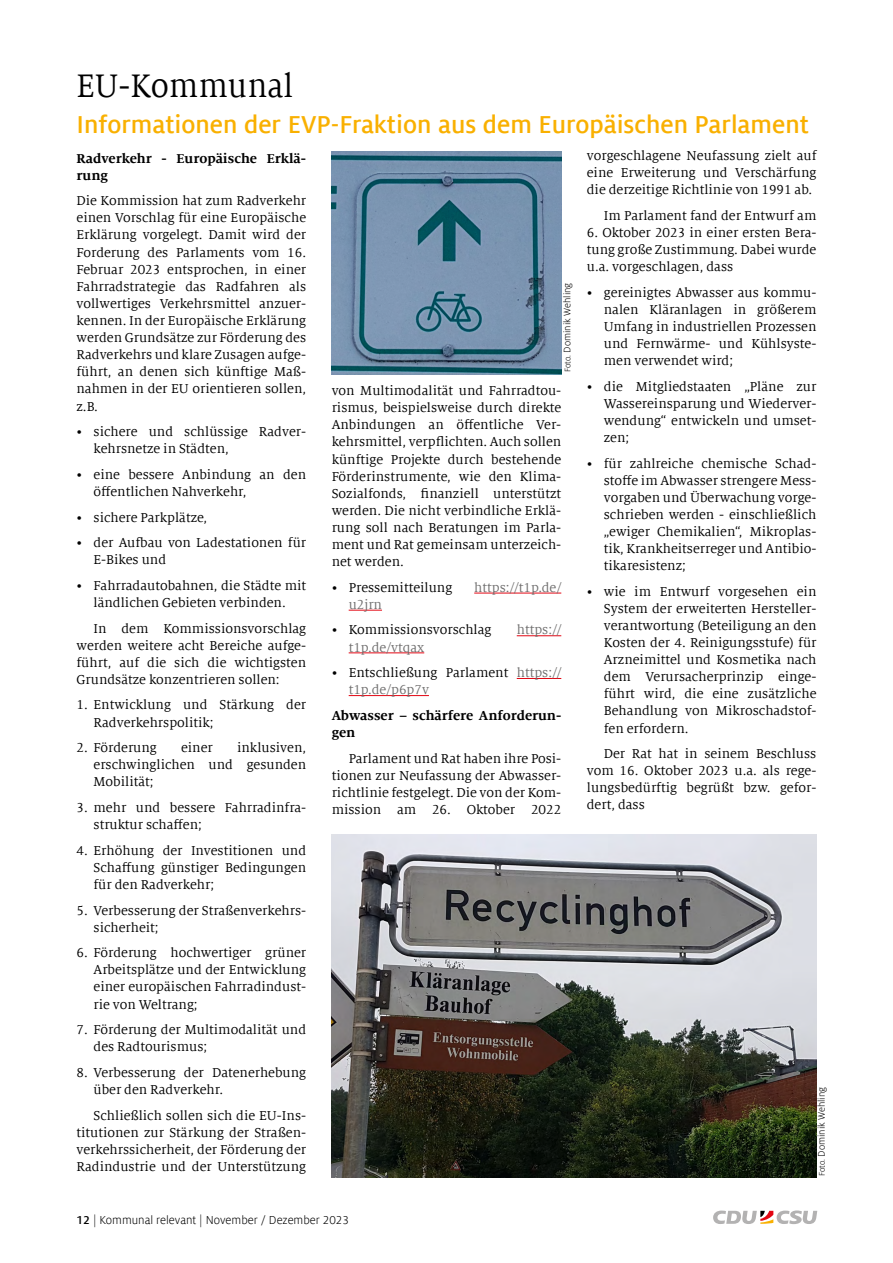
<style>
.page{position:relative;width:893px;height:1263px;background:#fff}
.page>*{position:absolute;margin:0;border:0;box-sizing:border-box;transform-origin:0 0}
.t1{font:36px "Milo Serif Offc";color:#000;scale:.94 1}
.t2{font:700 27px "Milo Sans Offc";color:#f9b000}
.t3{font:14.25px/17.1px "Milo Serif Offc";color:#000;text-align:justify}
.t4{font:700 14.25px/17.1px "Milo Serif Offc";color:#000}
.t5{font:14.25px "Milo Serif Offc";color:#6f6e6e}
.t6{font:12.75px "Milo Sans Offc";color:#000}
.t7{font:10.5px "Milo Sans Offc";color:#000}
.s1{font-size:9px}
.s2{color:#6f6e6e}
.s3{font-weight:700}
</style>
<div class="page">
<svg style="left:713px;top:1210px;width:104px;height:14px"></svg>
<hr style="left:474px;top:593px;width:87px;height:1px;background:#e30613">
<hr style="left:349px;top:610px;width:33px;height:1px;background:#e30613">
<hr style="left:517px;top:635px;width:44px;height:1px;background:#e30613">
<hr style="left:349px;top:652px;width:75px;height:1px;background:#e30613">
<hr style="left:517px;top:678px;width:44px;height:1px;background:#e30613">
<hr style="left:349px;top:695px;width:80px;height:1px;background:#e30613">
<img style="left:332px;top:834px;width:484px;height:343px">
<img style="left:332px;top:151px;width:229px;height:224px">
<h1 class="t1" style="left:77px;top:67px;width:232px">EU-Kommunal</h1>
<h2 class="t2" style="left:77px;top:110px;width:734px">Informationen der EVP-Fraktion aus dem Europäischen Parlament</h2>
<p class="t4" style="left:77px;top:150px;width:231px">Radverkehr - Europäische Erklä&shy;rung</p>
<p class="t3" style="left:77px;top:193px;width:231px">Die Kommission hat zum Radverkehr einen Vorschlag für eine Europäische Erklärung vorgelegt. Damit wird der Forderung des Parlaments vom 16.<br>Februar 2023 entsprochen, in einer Fahrradstrategie das Radfahren als vollwertiges Verkehrsmittel anzuer&shy;kennen. In der Europäische Erklärung werden Grundsätze zur Förderung des Radverkehrs und klare Zusagen aufge&shy;führt, an denen sich künftige Maß&shy;nahmen in der EU orientieren sollen, z.B.</p>
<p class="t3" style="left:94px;top:423px;width:214px;text-indent:-17px">• sichere und schlüssige Radver&shy;kehrsnetze in Städten,</p>
<p class="t3" style="left:94px;top:466px;width:214px;text-indent:-17px">• eine bessere Anbindung an den öffentlichen Nahverkehr,</p>
<p class="t3" style="left:77px;top:509px;width:132px">• sichere Parkplätze,</p>
<p class="t3" style="left:94px;top:534px;width:214px;text-indent:-17px">• der Aufbau von Ladestationen für<br>E-Bikes und</p>
<p class="t3" style="left:77px;top:577px;width:231px;text-align:center">• Fahrradautobahnen, die Städte mit ländlichen Gebieten verbinden.</p>
<p class="t3" style="left:77px;top:620px;width:231px;text-indent:17px">In dem Kommissionsvorschlag werden weitere acht Bereiche aufge&shy;führt, auf die sich die wichtigsten Grundsätze konzentrieren sollen:</p>
<p class="t3" style="left:94px;top:697px;width:214px;text-indent:-17px">1. Entwicklung und Stärkung der<br>Radverkehrspolitik;</p>
<p class="t3" style="left:77px;top:739px;width:82px">2. Förderung</p>
<p class="t3" style="left:181px;top:739px;width:33px">einer</p>
<p class="t3" style="left:587px;top:147px;width:231px">vorgeschlagene Neufassung zielt auf eine Erweiterung und Verschärfung die derzeitige Richtlinie von 1991 ab.</p>
<p class="t3" style="left:604px;top:207px;width:214px">Im Parlament fand der Entwurf am</p>
<p class="t3" style="left:587px;top:224px;width:231px">6. Oktober 2023 in einer ersten Bera&shy;tung große Zustimmung. Dabei wurde u.a. vorgeschlagen, dass</p>
<p class="t3" style="left:604px;top:284px;width:214px;text-indent:-17px">• gereinigtes Abwasser aus kommu&shy;nalen Kläranlagen in größerem Umfang in industriellen Prozessen und Fernwärme- und Kühlsyste&shy;men verwendet wird;</p>
<p class="t3" style="left:604px;top:378px;width:214px;text-indent:-17px">• die Mitgliedstaaten „Pläne zur Wassereinsparung und Wiederver&shy;wendung“ entwickeln und umset&shy;zen;</p>
<p class="t3" style="left:604px;top:455px;width:214px;text-indent:-17px">• für zahlreiche chemische Schad&shy;stoffe im Abwasser strengere Mess&shy;vorgaben und Überwachung vorge&shy;schrieben werden - einschließlich „ewiger Chemikalien“, Mikroplas&shy;tik, Krankheitserreger und Antibio&shy;tikaresistenz;</p>
<p class="t3" style="left:604px;top:583px;width:214px;text-indent:-17px">• wie im Entwurf vorgesehen ein System der erweiterten Hersteller&shy;verantwortung (Beteiligung an den Kosten der 4. Reinigungsstufe) für Arzneimittel und Kosmetika nach dem Verursacherprinzip einge&shy;führt wird, die eine zusätzliche Behandlung von Mikroschadstof&shy;fen erfordern.</p>
<p class="t3" style="left:587px;top:745px;width:231px;text-indent:17px">Der Rat hat in seinem Beschluss vom 16. Oktober 2023 u.a. als rege&shy;lungsbedürftig begrüßt bzw. gefor&shy;dert, dass</p>
<p class="t7" style="left:562px;top:372px;width:91px;rotate:-90deg"><span class="s1">Foto.</span> Dominik Wehling</p>
<p class="t3" style="left:332px;top:382px;width:231px">von Multimodalität und Fahrradtou&shy;rismus, beispielsweise durch direkte Anbindungen an öffentliche Ver&shy;kehrsmittel, verpflichten. Auch sollen künftige Projekte durch bestehende Förderinstrumente, wie den Klima-Sozialfonds, finanziell unterstützt werden. Die nicht verbindliche Erklä&shy;rung soll nach Beratungen im Parla&shy;ment und Rat gemeinsam unterzeich&shy;net werden.</p>
<p class="t3" style="left:332px;top:579px;width:122px">• Pressemitteilung</p>
<p class="t5" style="left:474px;top:580px;width:89px">https://t1p.de/</p>
<p class="t5" style="left:349px;top:597px;width:35px">u2jrn</p>
<p class="t3" style="left:332px;top:622px;width:161px">• Kommissionsvorschlag</p>
<p class="t5" style="left:517px;top:623px;width:46px">https://</p>
<p class="t5" style="left:349px;top:640px;width:77px">t1p.de/vtqax</p>
<p class="t3" style="left:349px;top:664px;width:214px;text-indent:-17px">• Entschließung Parlament <span class="s2">https:// t1p.de/p6p7v</span></p>
<p class="t4" style="left:332px;top:707px;width:231px">Abwasser – schärfere Anforderun&shy;gen</p>
<p class="t3" style="left:332px;top:750px;width:231px;text-indent:17px">Parlament und Rat haben ihre Posi&shy;tionen zur Neufassung der Abwasser&shy;richtlinie festgelegt. Die von der Kom&shy;mission am 26. Oktober 2022</p>
<p class="t3" style="left:94px;top:739px;width:214px;text-indent:144px">inklusiven, erschwinglichen und gesunden Mobilität;</p>
<p class="t3" style="left:94px;top:799px;width:214px;text-indent:-17px">3. mehr und bessere Fahrradinfra&shy;struktur schaffen;</p>
<p class="t3" style="left:94px;top:842px;width:214px;text-indent:-17px">4. Erhöhung der Investitionen und Schaffung günstiger Bedingungen für den Radverkehr;</p>
<p class="t3" style="left:94px;top:902px;width:214px;text-indent:-17px">5. Verbesserung der Straßenverkehrs&shy;sicherheit;</p>
<p class="t3" style="left:94px;top:944px;width:214px;text-indent:-17px">6. Förderung hochwertiger grüner Arbeitsplätze und der Entwicklung einer europäischen Fahrradindust&shy;rie von Weltrang;</p>
<p class="t3" style="left:94px;top:1021px;width:214px;text-indent:-17px">7. Förderung der Multimodalität und des Radtourismus;</p>
<p class="t3" style="left:94px;top:1064px;width:214px;text-indent:-17px">8. Verbesserung der Datenerhebung über den Radverkehr.</p>
<p class="t3" style="left:77px;top:1107px;width:231px;text-indent:17px">Schließlich sollen sich die EU-Ins&shy;titutionen zur Stärkung der Straßen&shy;verkehrssicherheit, der Förderung der Radindustrie und der Unterstützung</p>
<p class="t7" style="left:816px;top:1176px;width:91px;rotate:-90deg"><span class="s1">Foto.</span> Dominik Wehling</p>
<p class="t6" style="left:77px;top:1213px;width:274px"><span class="s3">12</span> | Kommunal relevant | November / Dezember 2023</p>
</div>
